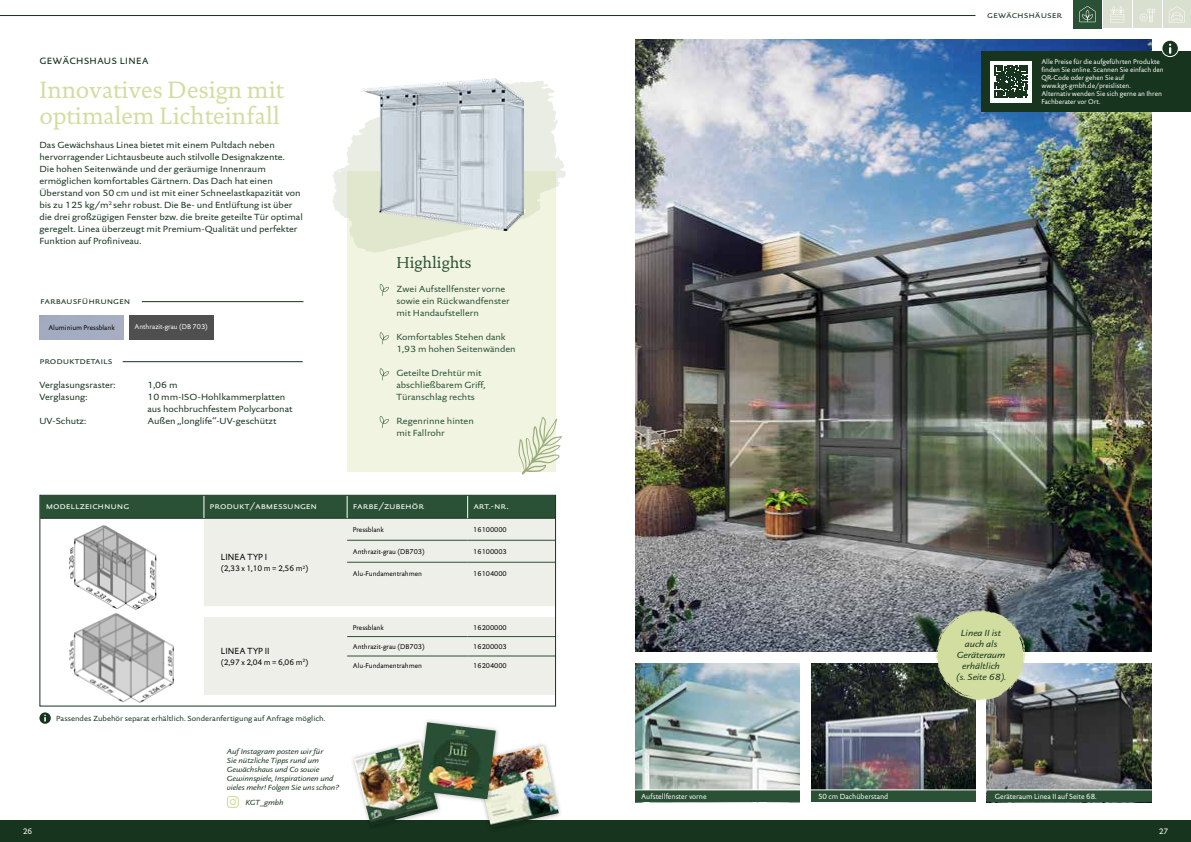
<style>
.page{position:relative;width:1191px;height:842px;background:#fff}
.page>*{position:absolute;margin:0;border:0;box-sizing:border-box;transform-origin:0 0}
.t1{font:24px/26px "DTL Documenta ST";color:#d2dda0}
.t2{font:16px "DTL Documenta ST";color:#2a5135}
.t3{font:12px "DTL Documenta Sans T Caps";letter-spacing:-.01em;color:#16341e}
.t4{font:9px/12px "DTL Documenta Sans T";letter-spacing:-.005em;color:#16341e;scale:1.1 1}
.t5{font:9px/12px "DTL Documenta Sans T";color:#2a5135;scale:1.1 1}
.t6{font:9px "DTL Documenta Sans T Caps";letter-spacing:-.015em;color:#fff;scale:1.1 1}
.t7{font:9px/11px "DTL Documenta Sans T Italic";color:#16341e;text-align:center;scale:1.1 1}
.t8{font:9px "DTL Documenta Sans T Caps";letter-spacing:-.015em;color:#16341e;scale:1.1 1}
.t9{font:9px "DTL Documenta Sans T";letter-spacing:.005em;color:#000}
.t10{font:8px "DTL Documenta Sans T";color:#000}
.t11{font:8px "DTL Documenta Sans T";color:#fff}
.t12{font:7.5px/9px "DTL Documenta Sans T Italic";letter-spacing:-.005em;color:#16341e;scale:1.1 1}
.t13{font:7.5px "DTL Documenta Sans T";color:#16341e;scale:1.1 1}
.t14{font:7.5px "DTL Documenta Sans T";letter-spacing:-.005em;color:#fff}
.t15{font:7px/8px "DTL Documenta Sans T";color:#fff}
.t16{font:7px "DTL Documenta Sans T";color:#000}
</style>
<div class="page">
<img style="left:69px;top:613px;width:105px;height:90px">
<div style="left:0;top:821px;width:1191px;height:21px;background:#16341e"></div>
<hr style="left:0;top:15px;width:975px;height:1px;background:#16341e">
<svg style="left:204px;top:519px;width:350px;height:176px;background:#edefe8"></svg>
<hr style="left:40px;top:518px;width:164px;height:1px;background:#16341e">
<hr style="left:204px;top:518px;width:143px;height:1px;background:#16341e">
<hr style="left:347px;top:518px;width:120px;height:1px;background:#16341e">
<hr style="left:467px;top:518px;width:89px;height:1px;background:#16341e">
<div style="left:42px;top:497px;width:512px;height:21px;background:#2a5135"></div>
<hr style="left:347px;top:540px;width:120px;height:1px;background:#2a5135">
<hr style="left:467px;top:540px;width:89px;height:1px;background:#2a5135">
<hr style="left:347px;top:562px;width:120px;height:1px;background:#2a5135">
<hr style="left:467px;top:562px;width:89px;height:1px;background:#2a5135">
<hr style="left:347px;top:636px;width:120px;height:1px;background:#2a5135">
<hr style="left:467px;top:636px;width:89px;height:1px;background:#2a5135">
<hr style="left:347px;top:656px;width:120px;height:1px;background:#2a5135">
<hr style="left:467px;top:656px;width:89px;height:1px;background:#2a5135">
<div style="left:40px;top:495px;width:516px;height:211px;border:1px solid #16341e"></div>
<svg style="left:332px;top:81px;width:234px;height:171px"></svg>
<div style="left:347px;top:172px;width:208px;height:300px;background:linear-gradient(to bottom,#e7ecd6,#f4f7e4)"></div>
<svg style="left:379px;top:284px;width:10px;height:12px"></svg>
<svg style="left:379px;top:332px;width:10px;height:12px"></svg>
<svg style="left:379px;top:368px;width:10px;height:12px"></svg>
<svg style="left:379px;top:416px;width:10px;height:12px"></svg>
<hr style="left:123px;top:361px;width:180px;height:1px;background:#16341e">
<svg style="left:39px;top:712px;width:12px;height:12px"></svg>
<svg style="left:44px;top:714px;width:2px;height:8px"></svg>
<svg style="left:518px;top:417px;width:44px;height:58px"></svg>
<img style="left:635px;top:40px;width:516px;height:612px">
<img style="left:811px;top:664px;width:164px;height:125px">
<img style="left:635px;top:664px;width:164px;height:125px">
<img style="left:987px;top:664px;width:164px;height:125px">
<div style="left:635px;top:790px;width:164px;height:12px;background:#2a5135"></div>
<div style="left:811px;top:790px;width:164px;height:12px;background:#2a5135"></div>
<div style="left:987px;top:790px;width:164px;height:12px;background:#2a5135"></div>
<hr style="left:142px;top:301px;width:161px;height:1px;background:#16341e">
<div style="left:129px;top:315px;width:84px;height:24px;background:#504f4f"></div>
<svg style="left:936px;top:610px;width:89px;height:90px;background:#b2bc8f"></svg>
<img style="left:361px;top:79px;width:162px;height:152px">
<div style="left:472px;top:741px;width:91px;height:91px;background:#000;opacity:.3"></div>
<img style="left:476px;top:746px;width:83px;height:82px">
<div style="left:349px;top:737px;width:93px;height:93px;background:#000;opacity:.3"></div>
<img style="left:354px;top:742px;width:84px;height:84px">
<div style="left:414px;top:718px;width:86px;height:86px;background:#000;opacity:.3"></div>
<img style="left:419px;top:722px;width:77px;height:77px">
<svg style="left:227px;top:796px;width:12px;height:12px"></svg>
<img style="left:69px;top:525px;width:88px;height:85px">
<div style="left:981px;top:52px;width:210px;height:60px;background:#16341e"></div>
<div style="left:990px;top:61px;width:41px;height:41px;background:#fff"></div>
<svg style="left:994px;top:65px;width:33px;height:33px"></svg>
<svg style="left:1161px;top:40px;width:17px;height:17px"></svg>
<div style="left:1161px;top:40px;width:17px;height:17px;border:1px solid #fff;border-radius:50%"></div>
<svg style="left:1169px;top:44px;width:2px;height:10px"></svg>
<div style="left:1103px;top:0;width:28px;height:28px;background:#dae0d0"></div>
<div style="left:1132px;top:0;width:29px;height:28px;background:#dae0d0"></div>
<svg style="left:1163px;top:0;width:28px;height:28px"></svg>
<div style="left:1073px;top:0;width:28px;height:28px;background:#2a5135"></div>
<svg style="left:1079px;top:6px;width:16px;height:16px"></svg>
<svg style="left:1110px;top:6px;width:14px;height:16px"></svg>
<svg style="left:1168px;top:6px;width:16px;height:16px"></svg>
<svg style="left:1139px;top:9px;width:16px;height:13px"></svg>
<h3 class="t3" style="left:39px;top:52px;width:111px">gewächshaus linea</h3>
<h1 class="t1" style="left:39px;top:76px;width:246px">Innovatives Design mit optimalem Lichteinfall</h1>
<p class="t4" style="left:39px;top:139px;width:241px">Das Gewächshaus Linea bietet mit einem Pultdach neben hervorragender Lichtausbeute auch stilvolle Designakzente.<br>Die hohen Seitenwände und der geräumige Innenraum ermöglichen komfortables Gärtnern. Das Dach hat einen Überstand von 50 cm und ist mit einer Schneelastkapazität von bis zu 125 kg/m<sup>2</sup> sehr robust. Die Be- und Entlüftung ist über die drei großzügigen Fenster bzw. die breite geteilte Tür optimal geregelt. Linea überzeugt mit Premium-Qualität und perfekter Funktion auf Profiniveau.</p>
<p class="t8" style="left:40px;top:295px;width:83px">farbausführungen</p>
<p class="t16" style="left:48px;top:323px;width:68px">Aluminium Pressblank</p>
<p class="t15" style="left:134px;top:323px;width:75px">Anthrazit-grau (DB 703)</p>
<p class="t8" style="left:39px;top:355px;width:68px">produktdetails</p>
<p class="t4" style="left:39px;top:379px;width:71px">Verglasungsraster:</p>
<p class="t4" style="left:147px;top:379px;width:29px">1,06 m</p>
<p class="t4" style="left:39px;top:391px;width:45px">Verglasung:</p>
<p class="t4" style="left:147px;top:391px;width:133px">10 mm-ISO-Hohlkammerplatten aus hochbruchfestem Polycarbonat</p>
<p class="t4" style="left:39px;top:415px;width:44px">UV-Schutz:</p>
<p class="t4" style="left:147px;top:415px;width:119px">Außen „longlife“-UV-geschützt</p>
<h2 class="t2" style="left:396px;top:253px;width:77px">Highlights</h2>
<p class="t5" style="left:396px;top:283px;width:104px">Zwei Aufstellfenster vorne sowie ein Rückwandfenster mit Handaufstellern</p>
<p class="t5" style="left:396px;top:331px;width:110px">Komfortables Stehen dank<br>1,93 m hohen Seitenwänden</p>
<p class="t5" style="left:396px;top:367px;width:82px">Geteilte Drehtür mit abschließbarem Griff,<br>Türanschlag rechts</p>
<p class="t5" style="left:396px;top:415px;width:72px">Regenrinne hinten mit Fallrohr</p>
<p class="t6" style="left:46px;top:501px;width:77px">modellzeichnung</p>
<p class="t6" style="left:210px;top:501px;width:99px">produkt/abmessungen</p>
<p class="t6" style="left:353px;top:501px;width:66px">farbe/zubehör</p>
<p class="t6" style="left:473px;top:501px;width:34px">art.-nr.</p>
<p class="t11" style="left:23px;top:827px;width:11px">26</p>
<p class="t9" style="left:221px;top:552px;width:48px">LINEA TYP I</p>
<p class="t10" style="left:221px;top:563px;width:89px">(2,33 x 1,10 m = 2,56 m<sup>2</sup>)</p>
<p class="t16" style="left:353px;top:525px;width:33px">Pressblank</p>
<p class="t16" style="left:473px;top:525px;width:35px">16100000</p>
<p class="t16" style="left:353px;top:547px;width:73px">Anthrazit-grau (DB703)</p>
<p class="t16" style="left:473px;top:547px;width:35px">16100003</p>
<p class="t16" style="left:353px;top:569px;width:71px">Alu-Fundamentrahmen</p>
<p class="t16" style="left:473px;top:569px;width:35px">16104000</p>
<p class="t9" style="left:221px;top:645px;width:50px">LINEA TYP II</p>
<p class="t10" style="left:221px;top:657px;width:89px">(2,97 x 2,04 m = 6,06 m<sup>2</sup>)</p>
<p class="t16" style="left:353px;top:623px;width:33px">Pressblank</p>
<p class="t16" style="left:473px;top:623px;width:35px">16200000</p>
<p class="t16" style="left:353px;top:642px;width:73px">Anthrazit-grau (DB703)</p>
<p class="t16" style="left:473px;top:642px;width:35px">16200003</p>
<p class="t16" style="left:353px;top:662px;width:71px">Alu-Fundamentrahmen</p>
<p class="t16" style="left:473px;top:662px;width:35px">16204000</p>
<p class="t13" style="left:56px;top:714px;width:246px">Passendes Zubehör separat erhältlich. Sonderanfertigung auf Anfrage möglich.</p>
<p class="t12" style="left:227px;top:747px;width:103px">Auf Instagram posten wir für<br>Sie nützliche Tipps rund um<br>Gewächshaus und Co sowie<br>Gewinnspiele, Inspirationen und vieles mehr! Folgen Sie uns schon?</p>
<p class="t12" style="left:245px;top:798px;width:36px">KGT_gmbh</p>
<p class="t8" style="left:987px;top:9px;width:70px">gewächshäuser</p>
<p class="t15" style="left:1041px;top:58px;width:124px">Alle Preise für die aufgeführten Produkte finden Sie online. Scannen Sie einfach den QR-Code oder gehen Sie auf www.kgt-gmbh.de/preislisten.<br>Alternativ wenden Sie sich gerne an Ihren Fachberater vor Ort.</p>
<p class="t7" style="left:956px;top:627px;width:47px">Linea II ist auch als<br>Geräteraum erhältlich<br>(s. Seite 68).</p>
<p class="t14" style="left:641px;top:791px;width:67px">Aufstellfenster vorne</p>
<p class="t14" style="left:818px;top:791px;width:72px">50 cm Dachüberstand</p>
<p class="t14" style="left:994px;top:791px;width:103px">Geräteraum Linea II auf Seite 68.</p>
<p class="t11" style="left:1158px;top:827px;width:11px">27</p>
</div>
